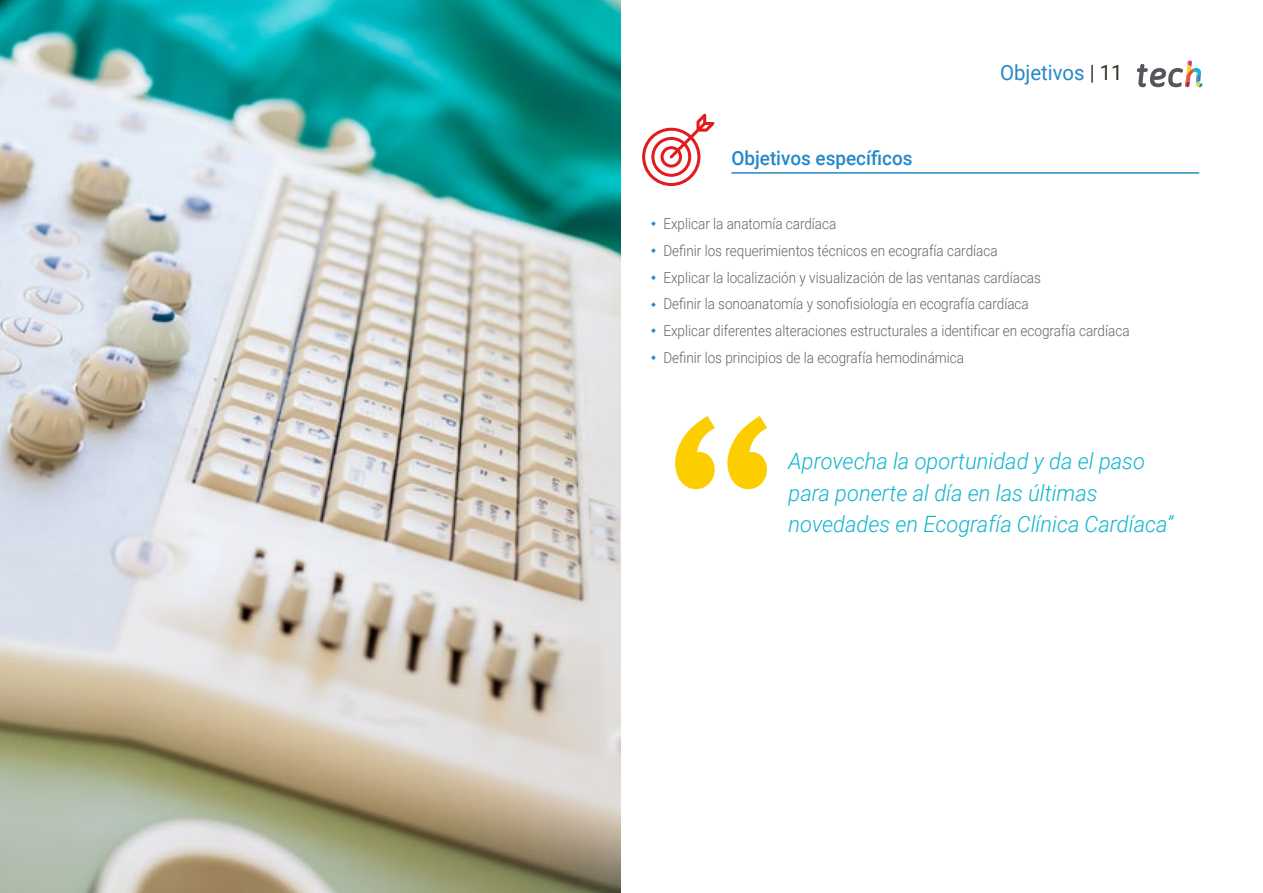
<style>
.page{position:relative;width:1263px;height:893px;background:#fff}
.page>*{position:absolute;margin:0;border:0;box-sizing:border-box;transform-origin:0 0}
.t1{font:italic 300 22.5px/31.5px "Roboto";color:#0fb6cf}
.t2{font:21px "Roboto";color:#2488c9}
.t3{font:500 19.5px "Roboto";color:#2488c9}
.t4{font:300 15px/26.7px "Roboto";color:#61646a;scale:.9 1}
.s1{color:#312e20}
</style>
<div class="page">
<svg style="left:642px;top:114px;width:72px;height:72px"></svg>
<hr style="left:731px;top:173px;width:468px;height:1px;background:#2488c9">
<svg style="left:675px;top:416px;width:92px;height:73px"></svg>
<img style="left:0;top:0;width:621px;height:893px">
<svg style="left:1137px;top:61px;width:65px;height:27px"></svg>
<h3 class="t3" style="left:731px;top:144px;width:183px">Objetivos específicos</h3>
<h2 class="t2" style="left:1000px;top:57px;width:124px">Objetivos <span class="s1">| 11</span></h2>
<p class="t4" style="left:663px;top:210px;width:519px">Explicar la anatomía cardíaca<br>Definir los requerimientos técnicos en ecografía cardíaca<br>Explicar la localización y visualización de las ventanas cardíacas<br>Definir la sonoanatomía y sonofisiología en ecografía cardíaca<br>Explicar diferentes alteraciones estructurales a identificar en ecografía cardíaca Definir los principios de la ecografía hemodinámica</p>
<h1 class="t1" style="left:788px;top:445px;width:386px">Aprovecha la oportunidad y da el paso para ponerte al día en las últimas novedades en Ecografía Clínica Cardíaca”</h1>
</div>
